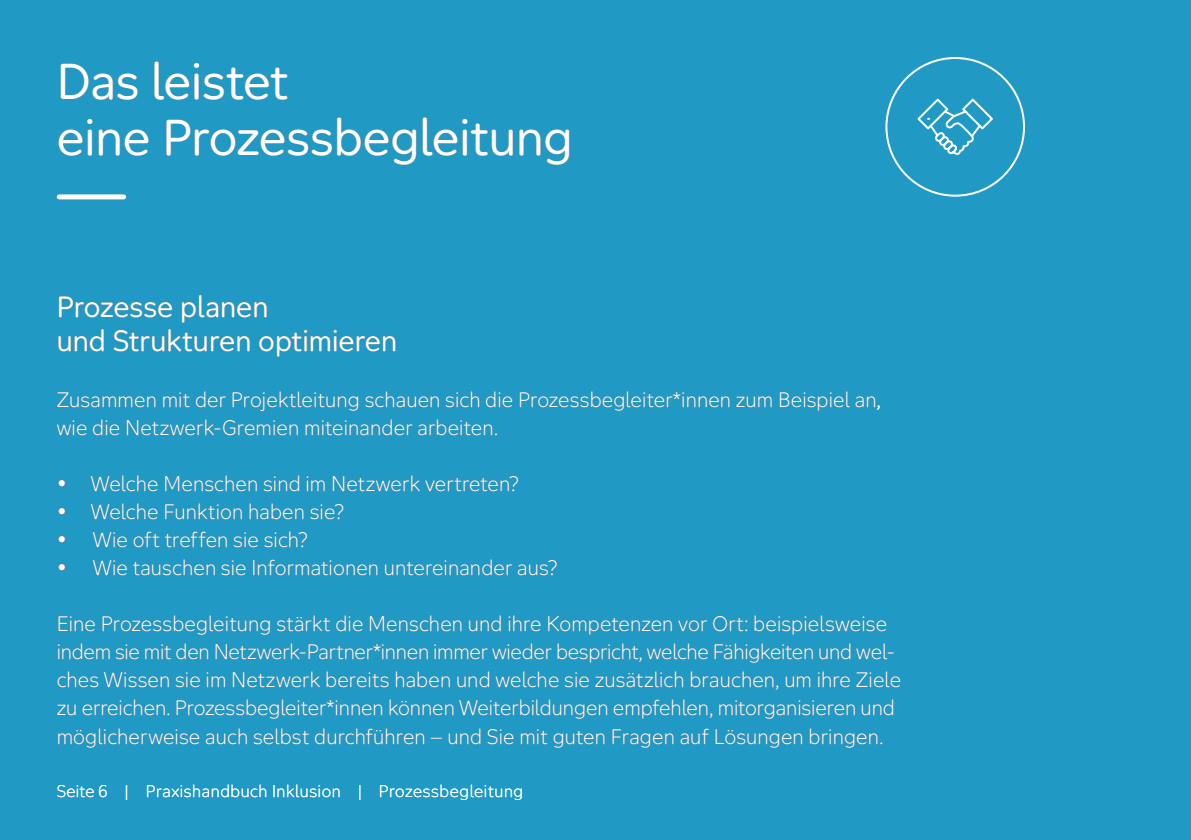
<style>
.page{position:relative;width:1191px;height:840px;background:#fff}
.page>*{position:absolute;margin:0;border:0;box-sizing:border-box;transform-origin:0 0}
.t1{font:48px/56px "Aktion Mensch";letter-spacing:-.005em;color:#fff}
.t2{font:28px/33.6px "Aktion Mensch";color:#fff}
.t3{font:300 20px/28px "Aktion Mensch";letter-spacing:.005em;color:#fff}
.t4{font:300 16px "Aktion Mensch";letter-spacing:.035em;color:#fff}
.s1{font-weight:700}
</style>
<div class="page">
<div style="left:0;top:0;width:1191px;height:839px;background:#2099c5"></div>
<div style="left:59px;top:194px;width:65px;height:5px;background:#fff"></div>
<svg style="left:885px;top:57px;width:140px;height:140px"></svg>
<h1 class="t1" style="left:57px;top:51px;width:517px">Das leistet<br>eine Prozessbegleitung</h1>
<h2 class="t2" style="left:57px;top:289px;width:342px">Prozesse planen<br>und Strukturen optimieren</h2>
<p class="t3" style="left:57px;top:385px;width:825px">Zusammen mit der Projektleitung schauen sich die Prozessbegleiter*innen zum Beispiel an, wie die Netzwerk-Gremien miteinander arbeiten.</p>
<p class="t3" style="left:57px;top:469px;width:463px"><span class="s1">•</span> Welche Menschen sind im Netzwerk vertreten?</p>
<p class="t3" style="left:57px;top:497px;width:289px"><span class="s1">•</span> Welche Funktion haben sie?</p>
<p class="t3" style="left:57px;top:525px;width:252px"><span class="s1">•</span> Wie oft treffen sie sich?</p>
<p class="t3" style="left:57px;top:553px;width:502px"><span class="s1">•</span> Wie tauschen sie Informationen untereinander aus?</p>
<p class="t3" style="left:57px;top:609px;width:846px">Eine Prozessbegleitung stärkt die Menschen und ihre Kompetenzen vor Ort: beispielsweise indem sie mit den Netzwerk-Partner*innen immer wieder bespricht, welche Fähigkeiten und wel&shy;ches Wissen sie im Netzwerk bereits haben und welche sie zusätzlich brauchen, um ihre Ziele zu erreichen. Prozessbegleiter*innen können Weiterbildungen empfehlen, mitorganisieren und möglicherweise auch selbst durchführen – und Sie mit guten Fragen auf Lösungen bringen.</p>
<p class="t4" style="left:57px;top:781px;width:468px">Seite 6 | Praxishandbuch Inklusion | Prozessbegleitung</p>
</div>
